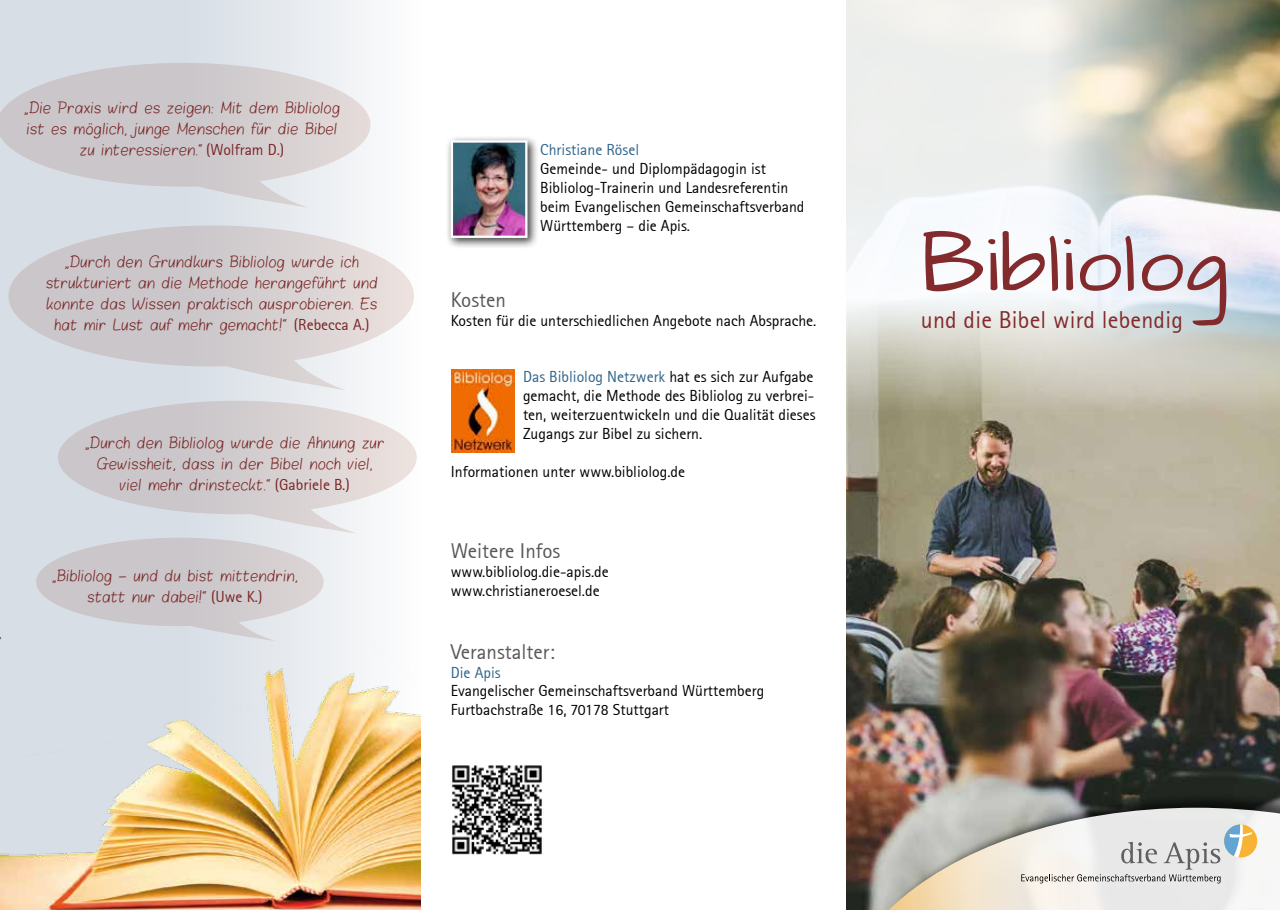
<style>
.page{position:relative;width:1280px;height:910px;background:#fff}
.page>*{position:absolute;margin:0;border:0;box-sizing:border-box;transform-origin:0 0}
.t1{font:66px "Architects Daughter";letter-spacing:.02em;color:#832b2c}
.t2{font:24px "Agfa Rotis Sans Serif";letter-spacing:.01em;color:#832b2c}
.t3{font:21px "Agfa Rotis Sans Serif";color:#58585a}
.t4{font:15.75px/18.9px "Agfa Rotis Sans Serif";color:#000}
.t5{font:15.75px "Agfa Rotis Sans Serif";color:#2f648a}
.t6{font:12.75px/21px "Blokletters Balpen";color:#832b2c;text-align:center}
.s1{font-family:"Agfa Rotis Sans Serif";font-size:15.75px}
.s2{color:#2f648a}
.s3{font-size:72px}
</style>
<div class="page">
<div style="left:0;top:0;width:421px;height:910px;background:linear-gradient(to right,#cfd6e0,#f5f7f8)"></div>
<svg style="left:846px;top:0;width:434px;height:301px"></svg>
<img style="left:846px;top:301px;width:434px;height:609px">
<div style="left:895px;top:792px;width:385px;height:118px;background:#000;opacity:.75"></div>
<svg style="left:889px;top:808px;width:391px;height:102px"></svg>
<img style="left:452px;top:765px;width:90px;height:90px">
<div style="left:445px;top:135px;width:94px;height:114px;background:#000;opacity:.75"></div>
<img style="left:454px;top:143px;width:70px;height:92px">
<div style="left:451px;top:140px;width:76px;height:98px;border:2px solid #fff"></div>
<img style="left:452px;top:370px;width:62px;height:82px">
<img style="left:0;top:637px;width:421px;height:273px">
<svg style="left:36px;top:538px;width:288px;height:103px;background:#d2d1d4"></svg>
<svg style="left:58px;top:401px;width:359px;height:132px;background:#d9d6d8"></svg>
<svg style="left:0;top:63px;width:370px;height:145px;background:#d4d2d6"></svg>
<svg style="left:9px;top:225px;width:405px;height:165px;background:#d7d5d7"></svg>
<p class="t6" style="left:24px;top:98px;width:318px">„Die Praxis wird es zeigen: Mit dem Bibliolog ist es möglich, junge Menschen für die Bibel zu interessieren.“ <span class="s1">(Wolfram D.)</span></p>
<p class="t6" style="left:46px;top:252px;width:334px">„Durch den Grundkurs Bibliolog wurde ich strukturiert an die Methode herangeführt und konnte das Wissen praktisch ausprobieren. Es hat mir Lust auf mehr gemacht!“ <span class="s1">(Rebecca A.)</span></p>
<p class="t6" style="left:85px;top:433px;width:301px">„Durch den Bibliolog wurde die Ahnung zur<br>Gewissheit, dass in der Bibel noch viel, viel mehr drinsteckt.“ <span class="s1">(Gabriele B.)</span></p>
<p class="t6" style="left:52px;top:566px;width:247px">„Bibliolog – und du bist mittendrin, statt nur dabei!“ <span class="s1">(Uwe K.)</span></p>
<p class="t5" style="left:540px;top:141px;width:100px">Christiane Rösel</p>
<p class="t4" style="left:540px;top:159px;width:266px">Gemeinde- und Diplompädagogin ist Bibliolog-Trainerin und Landesreferentin beim Evangelischen Gemeinschaftsverband Württemberg – die Apis.</p>
<h3 class="t3" style="left:451px;top:287px;width:57px">Kosten</h3>
<p class="t4" style="left:451px;top:311px;width:367px">Kosten für die unterschiedlichen Angebote nach Absprache.</p>
<p class="t4" style="left:523px;top:367px;width:294px"><span class="s2">Das Bibliolog Netzwerk</span> hat es sich zur Aufgabe gemacht, die Methode des Bibliolog zu verbrei&shy;ten, weiterzuentwickeln und die Qualität dieses Zugangs zur Bibel zu sichern.</p>
<p class="t4" style="left:451px;top:462px;width:236px">Informationen unter www.bibliolog.de</p>
<h3 class="t3" style="left:451px;top:538px;width:111px">Weitere Infos</h3>
<p class="t4" style="left:451px;top:562px;width:160px">www.bibliolog.die-apis.de www.christianeroesel.de</p>
<h3 class="t3" style="left:451px;top:639px;width:106px">Veranstalter:</h3>
<p class="t5" style="left:451px;top:663px;width:51px">Die Apis</p>
<p class="t4" style="left:451px;top:682px;width:315px">Evangelischer Gemeinschaftsverband Württemberg<br>Furtbachstraße 16, 70178 Stuttgart</p>
<h1 class="t1" style="left:921px;top:229px;width:309px"><span class="s3">B</span>ibliolog</h1>
<h2 class="t2" style="left:921px;top:306px;width:264px">und die Bibel wird lebendig</h2>
</div>
